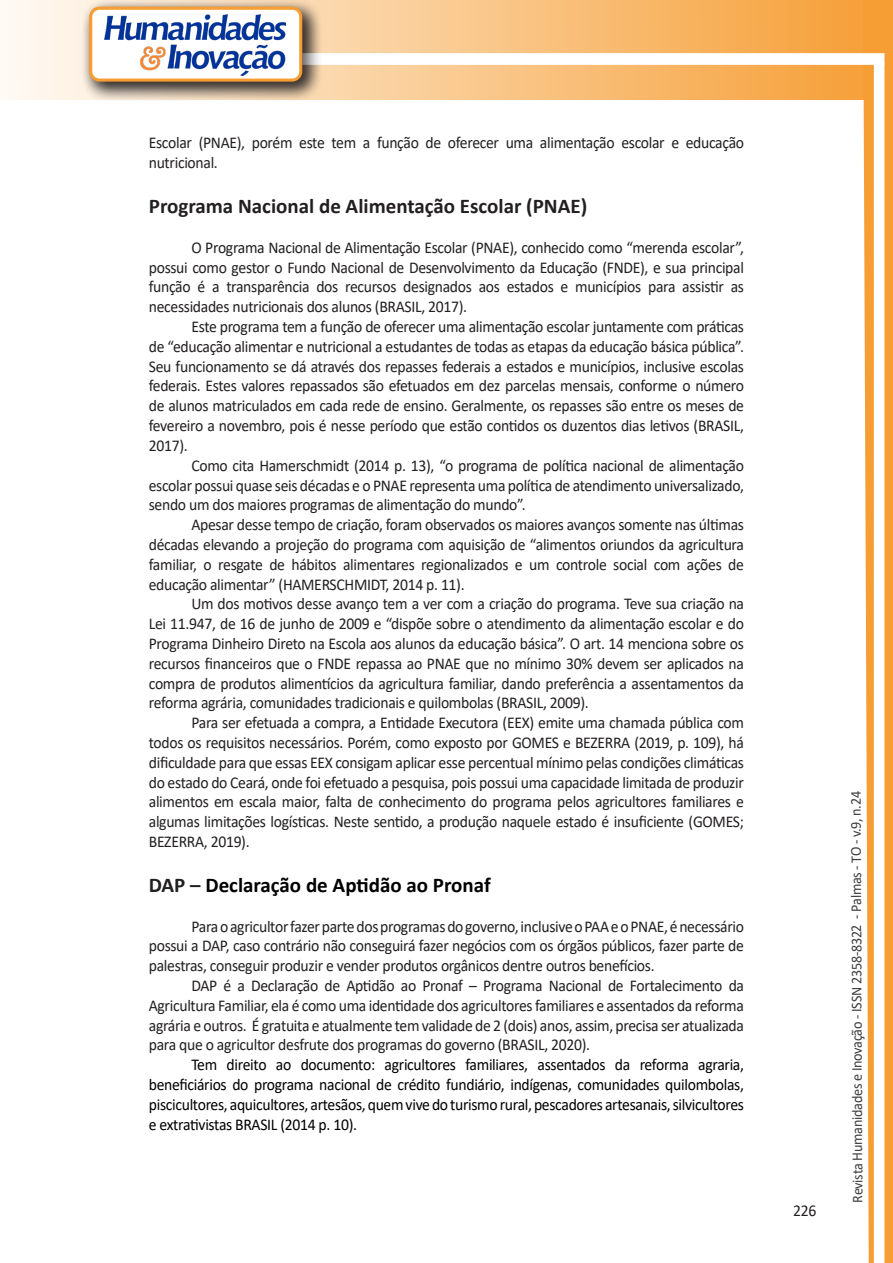
<style>
.page{position:relative;width:893px;height:1263px;background:#fff}
.page>*{position:absolute;margin:0;border:0;box-sizing:border-box;transform-origin:0 0}
.Titulo_2{font:700 21px "Calibri";color:#231f20}
.Titulo_2-2{font:700 21px "Calibri";color:#000}
.texto{font:16.5px/19.8px "Calibri";letter-spacing:-.02em;color:#231f20;text-align:justify;scale:.95 1}
.texto-2{font:16.5px/19.8px "Calibri";letter-spacing:-.02em;color:#000;text-align:justify;scale:.95 1}
.t1{font:15px "Calibri";letter-spacing:-.025em;color:#3e3e3f;scale:.95 1}
.s1{color:#231f20}
</style>
<div class="page">
<svg style="left:5px;top:0;width:858px;height:100px;background:#f9c484"></svg>
<div style="left:302px;top:53px;width:582px;height:12px;background:#fff;border:2px solid #fff"></div>
<svg style="left:863px;top:0;width:30px;height:1263px"></svg>
<div style="left:81px;top:0;width:241px;height:102px;background:#231f20;opacity:.75"></div>
<svg style="left:91px;top:8px;width:210px;height:72px"></svg>
<div style="left:89px;top:7px;width:213px;height:75px;border:3px solid #f69e34;border-radius:9px"></div>
<p class="texto" style="left:149px;top:133px;width:628px">Escolar (PNAE), porém este tem a função de oferecer uma alimentação escolar e educação nutricional.</p>
<p class="Titulo_2" style="left:149px;top:191px;width:440px">Programa Nacional de Alimentação Escolar (PNAE)</p>
<p class="texto" style="left:149px;top:237px;width:628px;text-indent:43px">O Programa Nacional de Alimentação Escolar (PNAE), conhecido como “merenda escolar”, possui como gestor o Fundo Nacional de Desenvolvimento da Educação (FNDE), e sua principal função é a transparência dos recursos designados aos estados e municípios para assistir as necessidades nutricionais dos alunos (BRASIL, 2017).</p>
<p class="texto" style="left:149px;top:316px;width:628px;text-indent:43px">Este programa tem a função de oferecer uma alimentação escolar juntamente com práticas de “educação alimentar e nutricional a estudantes de todas as etapas da educação básica pública”.<br>Seu funcionamento se dá através dos repasses federais a estados e municípios, inclusive escolas federais. Estes valores repassados são efetuados em dez parcelas mensais, conforme o número de alunos matriculados em cada rede de ensino. Geralmente, os repasses são entre os meses de fevereiro a novembro, pois é nesse período que estão contidos os duzentos dias letivos (BRASIL, 2017).</p>
<p class="texto" style="left:149px;top:455px;width:628px;text-indent:43px">Como cita Hamerschmidt (2014 p. 13), “o programa de política nacional de alimentação escolar possui quase seis décadas e o PNAE representa uma política de atendimento universalizado, sendo um dos maiores programas de alimentação do mundo”.</p>
<p class="texto" style="left:149px;top:514px;width:628px;text-indent:43px">Apesar desse tempo de criação, foram observados os maiores avanços somente nas últimas décadas elevando a projeção do programa com aquisição de “alimentos oriundos da agricultura familiar, o resgate de hábitos alimentares regionalizados e um controle social com ações de educação alimentar” (HAMERSCHMIDT, 2014 p. 11).</p>
<p class="texto" style="left:149px;top:593px;width:628px;text-indent:43px">Um dos motivos desse avanço tem a ver com a criação do programa. Teve sua criação na Lei 11.947, de 16 de junho de 2009 e “dispõe sobre o atendimento da alimentação escolar e do Programa Dinheiro Direto na Escola aos alunos da educação básica”. O art. 14 menciona sobre os recursos financeiros que o FNDE repassa ao PNAE que no mínimo 30% devem ser aplicados na compra de produtos alimentícios da agricultura familiar, dando preferência a assentamentos da reforma agrária, comunidades tradicionais e quilombolas (BRASIL, 2009).</p>
<p class="texto" style="left:149px;top:712px;width:628px;text-indent:43px">Para ser efetuada a compra, a Entidade Executora (EEX) emite uma chamada pública com todos os requisitos necessários. Porém, como exposto por GOMES e BEZERRA (2019, p. 109), há dificuldade para que essas EEX consigam aplicar esse percentual mínimo pelas condições climáticas do estado do Ceará, onde foi efetuado a pesquisa, pois possui uma capacidade limitada de produzir alimentos em escala maior, falta de conhecimento do programa pelos agricultores familiares e algumas limitações logísticas. Neste sentido, a produção naquele estado é insuficiente (GOMES; BEZERRA, 2019).</p>
<p class="Titulo_2-2" style="left:149px;top:870px;width:343px"><span class="s1">DAP –</span> Declaração de Aptidão ao Pronaf</p>
<p class="texto" style="left:149px;top:916px;width:628px;text-indent:43px">Para o agricultor fazer parte dos programas do governo, inclusive o PAA e o PNAE, é necessário possui a DAP, caso contrário não conseguirá fazer negócios com os órgãos públicos, fazer parte de palestras, conseguir produzir e vender produtos orgânicos dentre outros benefícios.</p>
<p class="texto" style="left:149px;top:975px;width:628px;text-indent:43px">DAP é a Declaração de Aptidão ao Pronaf – Programa Nacional de Fortalecimento da Agricultura Familiar, ela é como uma identidade dos agricultores familiares e assentados da reforma agrária e outros. É gratuita e atualmente tem validade de 2 (dois) anos, assim, precisa ser atualizada para que o agricultor desfrute dos programas do governo (BRASIL, 2020).</p>
<p class="texto-2" style="left:149px;top:1054px;width:628px;text-indent:43px">Tem direito ao documento: agricultores familiares, assentados da reforma agraria, beneficiários do programa nacional de crédito fundiário, indígenas, comunidades quilombolas, piscicultores, aquicultores, artesãos, quem vive do turismo rural, pescadores artesanais, silvicultores e extrativistas BRASIL (2014 p. 10).</p>
<p class="texto" style="left:793px;top:1200px;width:26px">226</p>
<p class="t1" style="left:846px;top:1203px;width:435px;rotate:-90deg">Revista Humanidades e Inovação - ISSN 2358-8322 - Palmas - TO - v.9, n.24</p>
</div>
